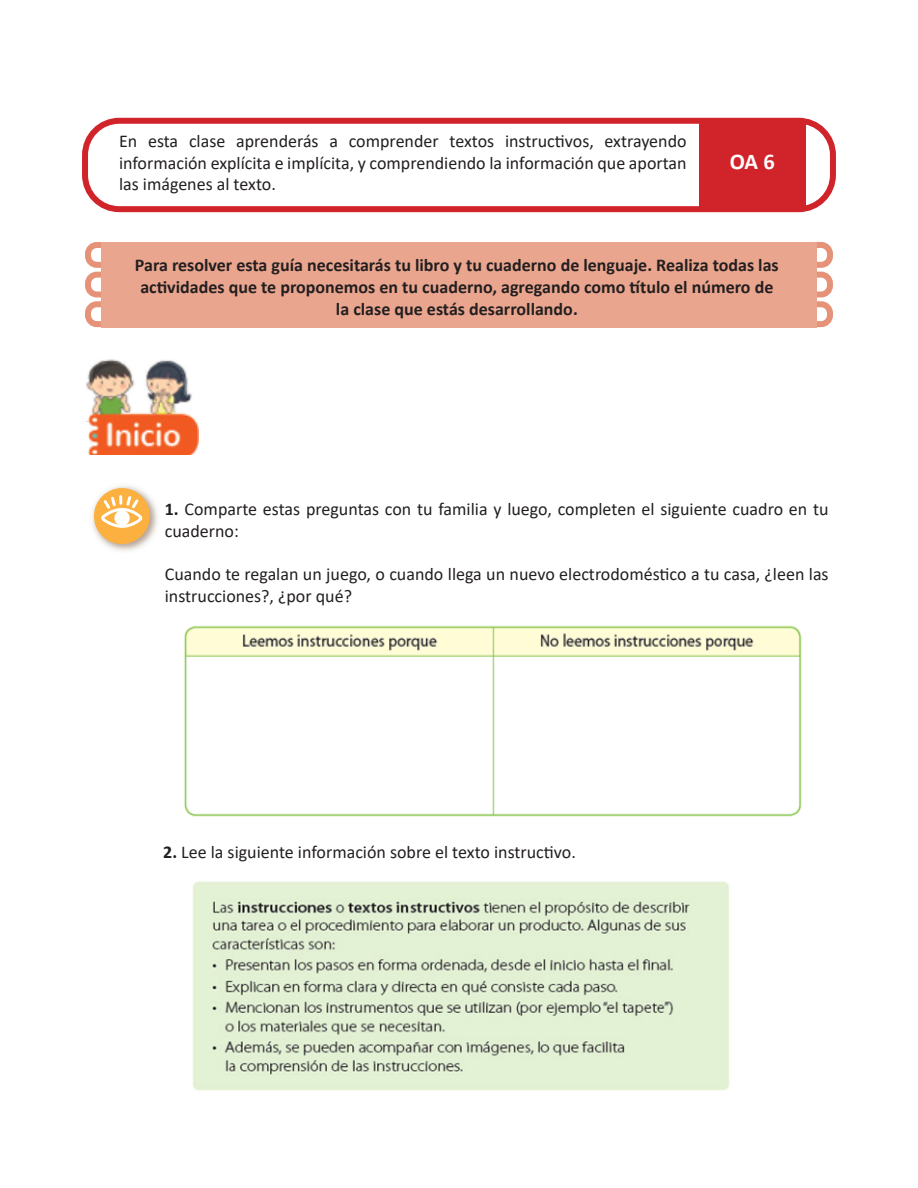
<style>
.page{position:relative;width:918px;height:1188px;background:#fff}
.page>*{position:absolute;margin:0;border:0;box-sizing:border-box;transform-origin:0 0}
.t1{font:700 22.5px "Calibri";color:#fff}
.t2{font:18px/21.6px "Calibri";color:#231f20}
.t3{font:700 18px/21.6px "Calibri";color:#231f20;text-align:center}
.s1{font-weight:700}
</style>
<div class="page">
<img style="left:85px;top:359px;width:114px;height:95px">
<div style="left:85px;top:301px;width:33px;height:26px;border:6px solid #e59279;border-radius:9px"></div>
<div style="left:800px;top:301px;width:33px;height:26px;border:6px solid #e59279;border-radius:9px"></div>
<div style="left:85px;top:272px;width:33px;height:25px;border:6px solid #e59279;border-radius:9px"></div>
<div style="left:800px;top:272px;width:33px;height:25px;border:6px solid #e59279;border-radius:9px"></div>
<div style="left:85px;top:242px;width:33px;height:26px;border:6px solid #e59279;border-radius:9px"></div>
<div style="left:800px;top:242px;width:33px;height:26px;border:6px solid #e59279;border-radius:9px"></div>
<img style="left:92px;top:486px;width:66px;height:65px">
<div style="left:94px;top:488px;width:56px;height:56px;background:#fbb03f;border-radius:50%"></div>
<svg style="left:101px;top:495px;width:41px;height:33px"></svg>
<div style="left:82px;top:118px;width:754px;height:94px;border:6px solid #d1232a;border-radius:34px"></div>
<div style="left:101px;top:242px;width:716px;height:85px;background:#eaa58e"></div>
<div style="left:699px;top:121px;width:106px;height:89px;background:#d1232a"></div>
<img style="left:184px;top:625px;width:618px;height:192px">
<img style="left:192px;top:881px;width:538px;height:210px">
<p class="t2" style="left:119px;top:130px;width:569px;text-align:justify">En esta clase aprenderás a comprender textos instructivos, extrayendo información explícita e implícita, y comprendiendo la información que aportan las imágenes al texto.</p>
<p class="t1" style="left:730px;top:146px;width:47px">OA 6</p>
<p class="t3" style="left:135px;top:254px;width:645px">Para resolver esta guía necesitarás tu libro y tu cuaderno de lenguaje. Realiza todas las actividades que te proponemos en tu cuaderno, agregando como título el número de la clase que estás desarrollando.</p>
<p class="t2" style="left:165px;top:498px;width:665px"><span class="s1">1.</span> Comparte estas preguntas con tu familia y luego, completen el siguiente cuadro en tu cuaderno:</p>
<p class="t2" style="left:165px;top:563px;width:665px">Cuando te regalan un juego, o cuando llega un nuevo electrodoméstico a tu casa, ¿leen las instrucciones?, ¿por qué?</p>
<p class="t2" style="left:163px;top:840px;width:414px"><span class="s1">2.</span> Lee la siguiente información sobre el texto instructivo.</p>
</div>
